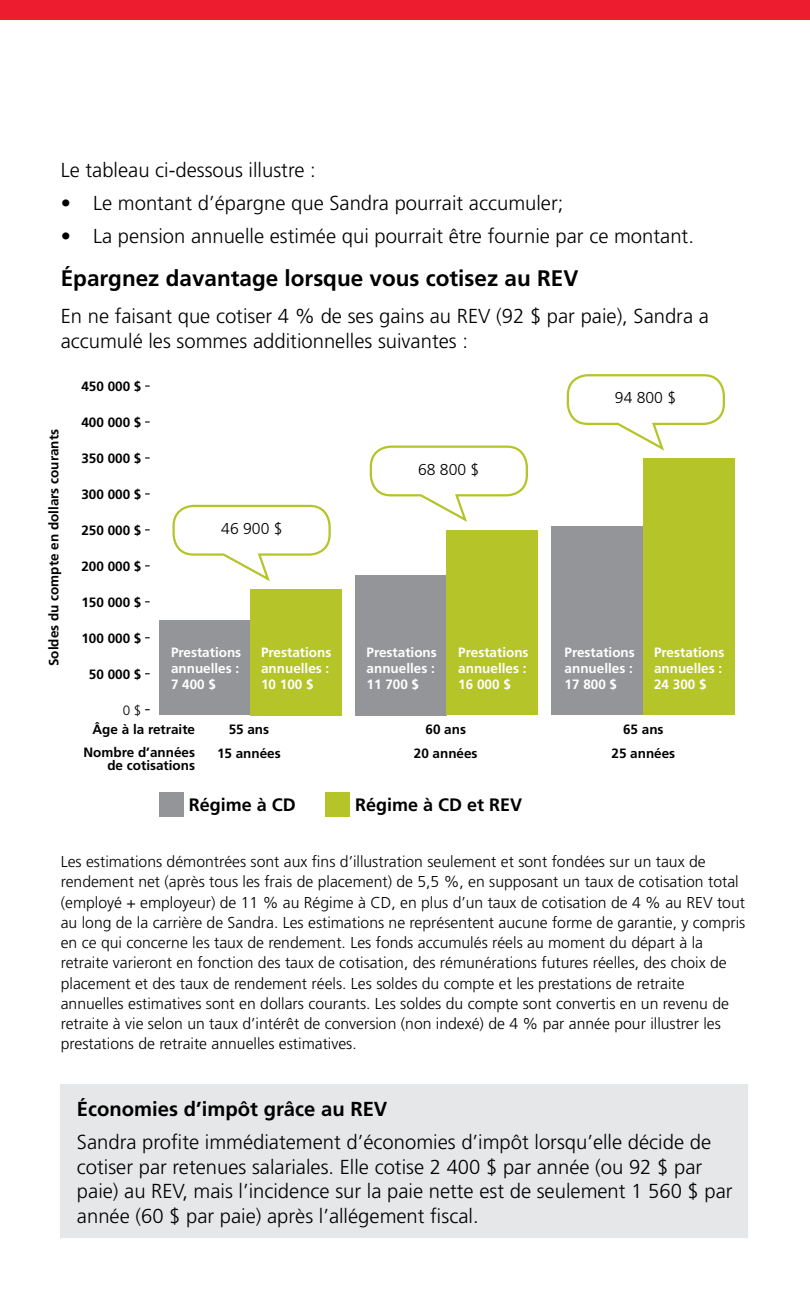
<style>
.page{position:relative;width:810px;height:1296px;background:#fff}
.page>*{position:absolute;margin:0;border:0;box-sizing:border-box;transform-origin:0 0}
.t1{font:700 22.5px "Frutiger";color:#000}
.t2{font:300 20.25px/24.8px "Frutiger";color:#000}
.t3{font:700 20.25px "Frutiger";color:#000}
.t4{font:700 18px "Frutiger";color:#000}
.t5{font:300 15.75px/20.2px "Frutiger";color:#000}
.t6{font:300 15.75px "Frutiger LT Std";color:#000}
.t7{font:700 13.5px/23.6px "Frutiger";color:#000;text-align:center}
.t8{font:700 13.5px/16.2px "Frutiger";color:#fff}
.t9{font:300 13.5px "Frutiger LT Std";color:#000}
</style>
<div class="page">
<div style="left:0;top:0;width:810px;height:20px;background:#ed1c2e"></div>
<div style="left:61px;top:1085px;width:688px;height:154px;background:#e6e7e8"></div>
<hr style="left:748px;top:1085px;width:2px;height:153px;background:#fff">
<hr style="left:61px;top:1238px;width:689px;height:2px;background:#fff">
<div style="left:159px;top:620px;width:91px;height:95px;background:#939598"></div>
<div style="left:355px;top:575px;width:91px;height:140px;background:#939598"></div>
<div style="left:552px;top:526px;width:91px;height:189px;background:#939598"></div>
<div style="left:251px;top:589px;width:91px;height:126px;background:#b5c428"></div>
<div style="left:446px;top:531px;width:92px;height:184px;background:#b5c428"></div>
<div style="left:643px;top:458px;width:92px;height:257px;background:#b5c428"></div>
<svg style="left:566px;top:374px;width:159px;height:77px"></svg>
<div style="left:159px;top:792px;width:25px;height:25px;background:#939598"></div>
<div style="left:326px;top:792px;width:24px;height:25px;background:#b5c428"></div>
<svg style="left:369px;top:445px;width:159px;height:77px"></svg>
<svg style="left:172px;top:504px;width:159px;height:77px"></svg>
<p class="t2" style="left:61px;top:158px;width:257px">Le tableau ci-dessous illustre :</p>
<p class="t2" style="left:61px;top:191px;width:504px">• Le montant d’épargne que Sandra pourrait accumuler;</p>
<p class="t2" style="left:61px;top:224px;width:635px">• La pension annuelle estimée qui pourrait être fournie par ce montant.</p>
<h1 class="t1" style="left:61px;top:265px;width:519px">Épargnez davantage lorsque vous cotisez au REV</h1>
<p class="t2" style="left:61px;top:304px;width:650px">En ne faisant que cotiser 4 % de ses gains au REV (92 $ par paie), Sandra a accumulé les sommes additionnelles suivantes :</p>
<p class="t7" style="left:42px;top:666px;width:239px;rotate:-90deg">Soldes du compte en dollars courants</p>
<p class="t7" style="left:81px;top:375px;width:62px">450 000 $</p>
<p class="t7" style="left:81px;top:411px;width:62px">400 000 $</p>
<p class="t7" style="left:81px;top:447px;width:62px">350 000 $</p>
<p class="t7" style="left:81px;top:483px;width:62px">300 000 $</p>
<p class="t7" style="left:81px;top:519px;width:62px">250 000 $</p>
<p class="t7" style="left:81px;top:555px;width:62px">200 000 $</p>
<p class="t7" style="left:81px;top:590px;width:62px">150 000 $</p>
<p class="t7" style="left:81px;top:626px;width:62px">100 000 $</p>
<p class="t7" style="left:89px;top:662px;width:54px">50 000 $</p>
<p class="t9" style="left:123px;top:702px;width:20px">0 $</p>
<p class="t7" style="left:93px;top:718px;width:104px">Âge à la retraite</p>
<p class="t7" style="left:229px;top:718px;width:42px">55 ans</p>
<p class="t6" style="left:221px;top:519px;width:63px">46 900 $</p>
<p class="t8" style="left:171px;top:644px;width:72px">Prestations annuelles :<br>7 400 $</p>
<p class="t8" style="left:261px;top:644px;width:72px">Prestations annuelles :<br>10 100 $</p>
<p class="t7" style="left:84px;top:740px;width:113px">Nombre d’années</p>
<p class="t7" style="left:217px;top:741px;width:65px">15 années</p>
<p class="t7" style="left:107px;top:754px;width:89px">de cotisations</p>
<p class="t6" style="left:418px;top:460px;width:63px">68 800 $</p>
<p class="t6" style="left:615px;top:389px;width:63px">94 800 $</p>
<p class="t8" style="left:367px;top:644px;width:72px">Prestations annuelles :<br>11 700 $</p>
<p class="t8" style="left:565px;top:644px;width:72px">Prestations annuelles :<br>17 800 $</p>
<p class="t8" style="left:458px;top:644px;width:72px">Prestations annuelles :<br>16 000 $</p>
<p class="t8" style="left:654px;top:644px;width:72px">Prestations annuelles :<br>24 300 $</p>
<p class="t7" style="left:414px;top:718px;width:65px">60 ans<br>20 années</p>
<p class="t7" style="left:612px;top:718px;width:65px">65 ans<br>25 années</p>
<p class="t4" style="left:189px;top:794px;width:109px">Régime à CD</p>
<p class="t4" style="left:355px;top:794px;width:169px">Régime à CD et REV</p>
<p class="t5" style="left:61px;top:852px;width:686px">Les estimations démontrées sont aux fins d’illustration seulement et sont fondées sur un taux de rendement net (après tous les frais de placement) de 5,5 %, en supposant un taux de cotisation total (employé + employeur) de 11 % au Régime à CD, en plus d’un taux de cotisation de 4 % au REV tout au long de la carrière de Sandra. Les estimations ne représentent aucune forme de garantie, y compris en ce qui concerne les taux de rendement. Les fonds accumulés réels au moment du départ à la retraite varieront en fonction des taux de cotisation, des rémunérations futures réelles, des choix de placement et des taux de rendement réels. Les soldes du compte et les prestations de retraite annuelles estimatives sont en dollars courants. Les soldes du compte sont convertis en un revenu de retraite à vie selon un taux d’intérêt de conversion (non indexé) de 4 % par année pour illustrer les prestations de retraite annuelles estimatives.</p>
<p class="t3" style="left:77px;top:1097px;width:312px">Économies d’impôt grâce au REV</p>
<p class="t2" style="left:77px;top:1130px;width:657px">Sandra profite immédiatement d’économies d’impôt lorsqu’elle décide de cotiser par retenues salariales. Elle cotise 2 400 $ par année (ou 92 $ par paie) au REV, mais l’incidence sur la paie nette est de seulement 1 560 $ par année (60 $ par paie) après l’allégement fiscal.</p>
</div>
